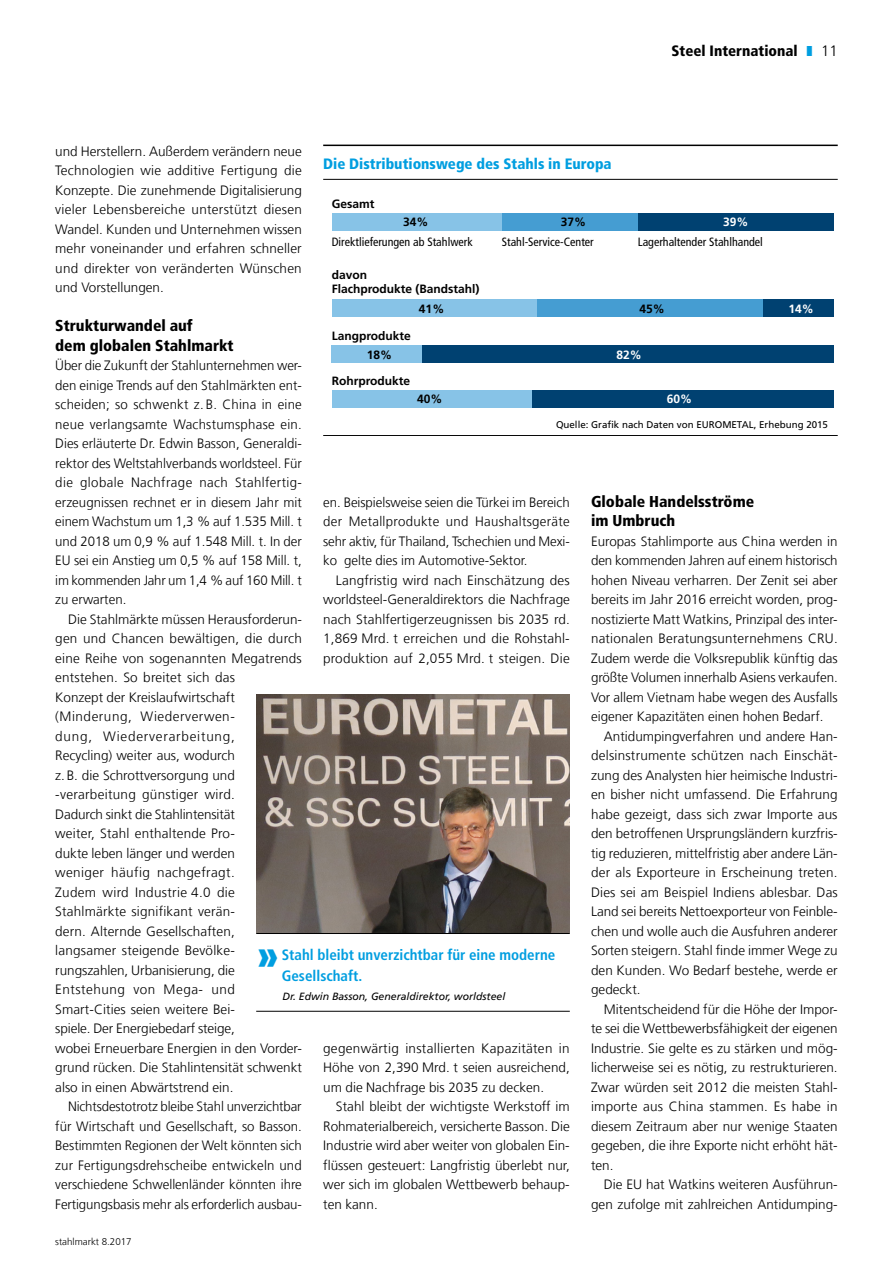
<style>
.page{position:relative;width:893px;height:1263px;background:#fff}
.page>*{position:absolute;margin:0;border:0;box-sizing:border-box;transform-origin:0 0}
.t1{font:900 condensed 42px "Frutiger LT Com";color:#009ee0}
.t2{font:900 condensed 15.75px/19.5px "Frutiger LT Com";color:#000}
.t3{font:700 condensed 15px/21px "Frutiger LT Com";color:#009ee0}
.t4{font:900 condensed 15px "Frutiger LT Com";color:#009ee0}
.t5{font:900 condensed 15px "Frutiger LT Com";color:#000}
.t6{font:300 15px "Frutiger LT Com";color:#000}
.t7{font:300 13.5px/19.5px "Frutiger LT Com";color:#000;text-align:justify}
.t8{font:700 12px/14.4px "Frutiger LT Com";color:#000}
.t9{font:condensed 12px "Frutiger LT Com";color:#000}
.t10{font:700 12px "Frutiger LT Com";color:#fff}
.t11{font:italic 10.5px "Frutiger LT Com";color:#000}
.t12{font:9.75px "Frutiger LT Com";color:#000}
.t13{font:300 9.75px "Frutiger LT Com";color:#000}
</style>
<div class="page">
<hr style="left:256px;top:932px;width:314px;height:2px;background:#000">
<hr style="left:256px;top:1011px;width:314px;height:1px;background:#000">
<img style="left:256px;top:695px;width:314px;height:238px">
<hr style="left:323px;top:145px;width:515px;height:1px;background:#000">
<hr style="left:323px;top:179px;width:515px;height:1px;background:#000">
<hr style="left:323px;top:435px;width:515px;height:1px;background:#000">
<div style="left:332px;top:213px;width:170px;height:17px;background:#87c3e7"></div>
<div style="left:502px;top:213px;width:136px;height:17px;background:#459dd2"></div>
<div style="left:638px;top:213px;width:195px;height:17px;background:#004171"></div>
<div style="left:332px;top:346px;width:90px;height:17px;background:#87c3e7"></div>
<div style="left:422px;top:346px;width:411px;height:17px;background:#004171"></div>
<div style="left:332px;top:390px;width:200px;height:17px;background:#87c3e7"></div>
<div style="left:532px;top:390px;width:301px;height:17px;background:#004171"></div>
<div style="left:332px;top:300px;width:205px;height:17px;background:#87c3e7"></div>
<div style="left:537px;top:300px;width:226px;height:17px;background:#459dd2"></div>
<div style="left:763px;top:300px;width:70px;height:17px;background:#004171"></div>
<p class="t5" style="left:671px;top:42px;width:128px">Steel International</p>
<p class="t6" style="left:821px;top:42px;width:18px">11</p>
<p class="t7" style="left:55px;top:141px;width:248px">und Herstellern. Außerdem verändern neue Technologien wie additive Fertigung die Konzepte. Die zunehmende Digitalisierung vieler Lebensbereiche unterstützt diesen Wandel. Kunden und Unternehmen wissen mehr voneinander und erfahren schneller und direkter von veränderten Wünschen und Vorstellungen.</p>
<p class="t2" style="left:55px;top:316px;width:180px">Strukturwandel auf<br>dem globalen Stahlmarkt</p>
<p class="t7" style="left:55px;top:356px;width:248px">Über die Zukunft der Stahlunternehmen wer&shy;den einige Trends auf den Stahlmärkten ent&shy;scheiden; so schwenkt z. B. China in eine neue verlangsamte Wachstumsphase ein.<br>Dies erläuterte Dr. Edwin Basson, Generaldi&shy;rektor des Weltstahlverbands worldsteel. Für die globale Nachfrage nach Stahlfertig&shy;erzeugnissen rechnet er in diesem Jahr mit einem Wachstum um 1,3 % auf 1.535 Mill. t und 2018 um 0,9 % auf 1.548 Mill. t. In der EU sei ein Anstieg um 0,5 % auf 158 Mill. t, im kommenden Jahr um 1,4 % auf 160 Mill. t zu erwarten.</p>
<p class="t7" style="left:55px;top:609px;width:248px;text-align:left;text-indent:13px">Die Stahlmärkte müssen Herausforderun&shy;gen und Chancen bewältigen, die durch eine Reihe von sogenannten Megatrends entstehen. So breitet sich das<br>Konzept der Kreislaufwirtschaft (Minderung, Wiederverwen-<br>dung, Wiederverarbeitung,<br>Recycling) weiter aus, wodurch<br>z.B. die Schrottversorgung und -verarbeitung günstiger wird.<br>Dadurch sinkt die Stahlintensität<br>weiter, Stahl enthaltende Pro-<br>dukte leben länger und werden<br>weniger häufig nachgefragt.<br>Zudem wird Industrie 4.0 die Stahlmärkte signifikant verän-<br>dern. Alternde Gesellschaften,<br>langsamer steigende Bevölke&shy;rungszahlen, Urbanisierung, die Entstehung von Mega- und Smart-Cities seien weitere Bei-<br>spiele. Der Energiebedarf steige,<br>wobei Erneuerbare Energien in den Vorder&shy;grund rücken. Die Stahlintensität schwenkt also in einen Abwärtstrend ein.</p>
<p class="t7" style="left:55px;top:1097px;width:248px;text-indent:13px">Nichtsdestotrotz bleibe Stahl unverzichtbar für Wirtschaft und Gesellschaft, so Basson.<br>Bestimmten Regionen der Welt könnten sich zur Fertigungsdrehscheibe entwickeln und verschiedene Schwellenländer könnten ihre Fertigungsbasis mehr als erforderlich ausbau-</p>
<p class="t4" style="left:323px;top:154px;width:290px">Die Distributionswege des Stahls in Europa</p>
<p class="t8" style="left:332px;top:196px;width:44px">Gesamt</p>
<p class="t8" style="left:403px;top:215px;width:27px">34%</p>
<p class="t8" style="left:561px;top:215px;width:27px">37%</p>
<p class="t10" style="left:723px;top:215px;width:27px">39%</p>
<p class="t9" style="left:332px;top:235px;width:143px">Direktlieferungen ab Stahlwerk</p>
<p class="t9" style="left:502px;top:235px;width:93px">Stahl-Service-Center</p>
<p class="t9" style="left:638px;top:235px;width:127px">Lagerhaltender Stahlhandel</p>
<p class="t8" style="left:332px;top:267px;width:149px">davon<br>Flachprodukte (Bandstahl)</p>
<p class="t10" style="left:789px;top:302px;width:27px">14%</p>
<p class="t8" style="left:419px;top:302px;width:27px">41%</p>
<p class="t8" style="left:639px;top:302px;width:27px">45%</p>
<p class="t8" style="left:332px;top:329px;width:81px">Langprodukte</p>
<p class="t8" style="left:332px;top:373px;width:80px">Rohrprodukte</p>
<p class="t8" style="left:367px;top:348px;width:27px">18%</p>
<p class="t10" style="left:616px;top:348px;width:27px">82%</p>
<p class="t8" style="left:417px;top:392px;width:27px">40%</p>
<p class="t10" style="left:667px;top:392px;width:27px">60%</p>
<p class="t12" style="left:556px;top:419px;width:273px">Quelle: Grafik nach Daten von EUROMETAL, Erhebung 2015</p>
<p class="t2" style="left:591px;top:491px;width:165px">Globale Handelsströme im Umbruch</p>
<p class="t7" style="left:591px;top:531px;width:248px">Europas Stahlimporte aus China werden in den kommenden Jahren auf einem historisch hohen Niveau verharren. Der Zenit sei aber bereits im Jahr 2016 erreicht worden, prog&shy;nostizierte Matt Watkins, Prinzipal des inter&shy;nationalen Beratungsunternehmens CRU.<br>Zudem werde die Volksrepublik künftig das größte Volumen innerhalb Asiens verkaufen.<br>Vor allem Vietnam habe wegen des Ausfalls eigener Kapazitäten einen hohen Bedarf.</p>
<p class="t7" style="left:591px;top:726px;width:248px;text-indent:13px">Antidumpingverfahren und andere Han&shy;delsinstrumente schützen nach Einschät&shy;zung des Analysten hier heimische Industri&shy;en bisher nicht umfassend. Die Erfahrung habe gezeigt, dass sich zwar Importe aus den betroffenen Ursprungsländern kurzfris&shy;tig reduzieren, mittelfristig aber andere Län&shy;der als Exporteure in Erscheinung treten.<br>Dies sei am Beispiel Indiens ablesbar. Das Land sei bereits Nettoexporteur von Feinble&shy;chen und wolle auch die Ausfuhren anderer Sorten steigern. Stahl finde immer Wege zu den Kunden. Wo Bedarf bestehe, werde er gedeckt.</p>
<p class="t7" style="left:591px;top:999px;width:248px;text-indent:13px">Mitentscheidend für die Höhe der Impor&shy;te sei die Wettbewerbsfähigkeit der eigenen Industrie. Sie gelte es zu stärken und mög&shy;licherweise sei es nötig, zu restrukturieren.<br>Zwar würden seit 2012 die meisten Stahl&shy;importe aus China stammen. Es habe in diesem Zeitraum aber nur wenige Staaten gegeben, die ihre Exporte nicht erhöht hät&shy;ten.</p>
<p class="t7" style="left:591px;top:1175px;width:248px;text-align:right">Die EU hat Watkins weiteren Ausführun&shy;gen zufolge mit zahlreichen Antidumping-</p>
<p class="t7" style="left:323px;top:492px;width:248px">en. Beispielsweise seien die Türkei im Bereich der Metallprodukte und Haushaltsgeräte sehr aktiv, für Thailand, Tschechien und Mexi&shy;ko gelte dies im Automotive-Sektor.</p>
<p class="t7" style="left:323px;top:570px;width:248px;text-indent:13px">Langfristig wird nach Einschätzung des worldsteel-Generaldirektors die Nachfrage nach Stahlfertigerzeugnissen bis 2035 rd.<br>1,869 Mrd. t erreichen und die Rohstahl&shy;produktion auf 2,055 Mrd. t steigen. Die</p>
<h1 class="t1" style="left:256px;top:928px;width:24px">»</h1>
<p class="t3" style="left:282px;top:944px;width:275px">Stahl bleibt unverzichtbar für eine moderne<br>Gesellschaft.</p>
<p class="t11" style="left:283px;top:990px;width:224px">Dr. Edwin Basson, Generaldirektor, worldsteel</p>
<p class="t7" style="left:323px;top:1038px;width:248px">gegenwärtig installierten Kapazitäten in Höhe von 2,390 Mrd. t seien ausreichend, um die Nachfrage bis 2035 zu decken.</p>
<p class="t7" style="left:323px;top:1097px;width:248px;text-indent:13px">Stahl bleibt der wichtigste Werkstoff im Rohmaterialbereich, versicherte Basson. Die Industrie wird aber weiter von globalen Ein&shy;flüssen gesteuert: Langfristig überlebt nur, wer sich im globalen Wettbewerb behaup&shy;ten kann.</p>
<p class="t13" style="left:55px;top:1236px;width:78px">stahlmarkt 8.2017</p>
</div>
